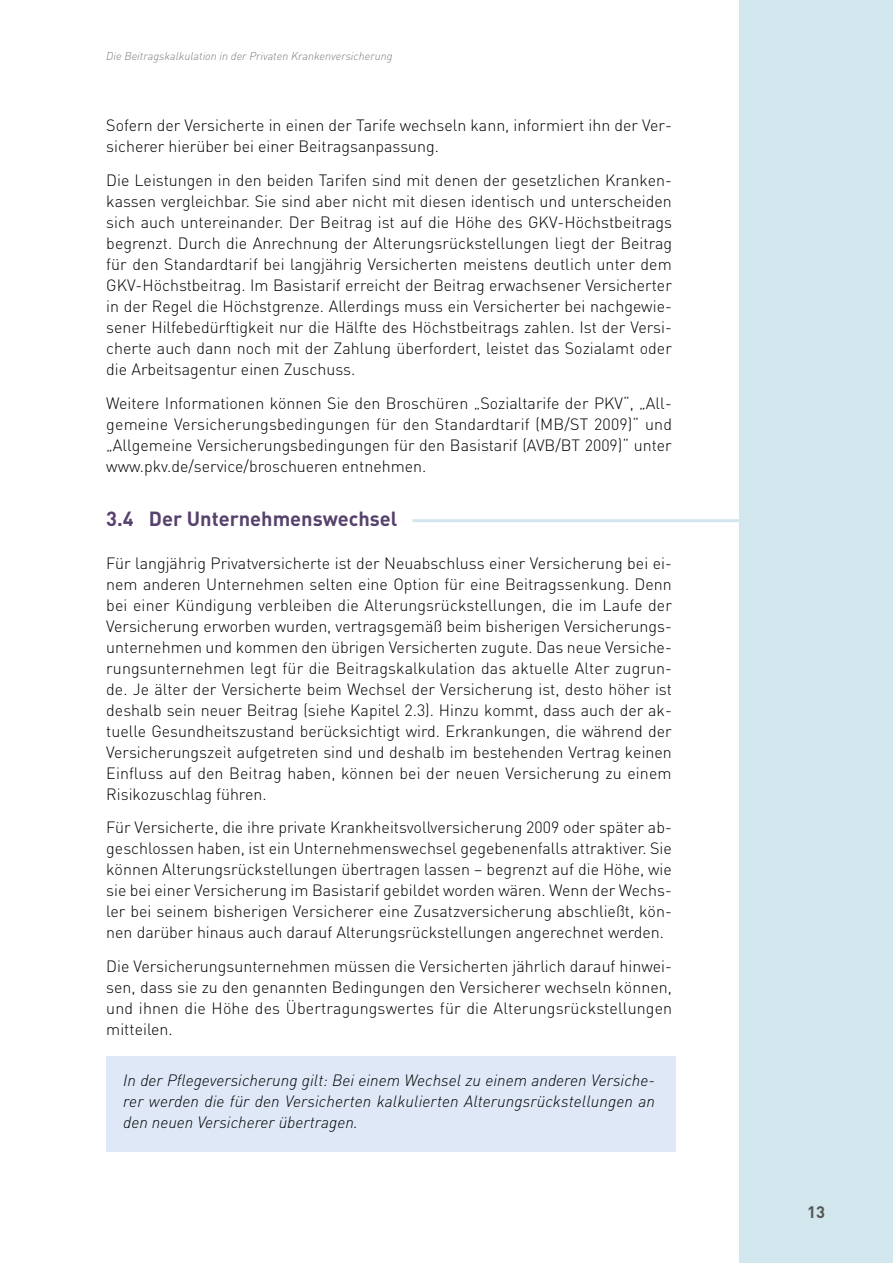
<style>
.page{position:relative;width:893px;height:1263px;background:#fff}
.page>*{position:absolute;margin:0;border:0;box-sizing:border-box;transform-origin:0 0}
.t1{font:700 20.25px "DINOT";color:#57426d}
.t2{font:700 16.5px "DIN";color:#565656}
.t3{font:300 16.2px/21px "DINOT";color:#000;text-align:justify}
.t4{font:italic 300 16.2px/21px "DIN";color:#000;text-align:justify}
.t5{font:italic 300 11.25px "DIN";color:#7b7b7a}
</style>
<div class="page">
<div style="left:740px;top:0;width:153px;height:1263px;background:#d2e6ed"></div>
<hr style="left:412px;top:519px;width:328px;height:3px;background:#d2e6ed">
<div style="left:106px;top:1056px;width:570px;height:96px;background:#dee8f7"></div>
<p class="t5" style="left:106px;top:49px;width:288px">Die Beitragskalkulation in der Privaten Krankenversicherung</p>
<p class="t3" style="left:106px;top:114px;width:567px">Sofern der Versicherte in einen der Tarife wechseln kann, informiert ihn der Ver&shy;sicherer hierüber bei einer Beitragsanpassung.</p>
<p class="t3" style="left:106px;top:169px;width:567px">Die Leistungen in den beiden Tarifen sind mit denen der gesetzlichen Kranken&shy;kassen vergleichbar. Sie sind aber nicht mit diesen identisch und unterscheiden sich auch untereinander. Der Beitrag ist auf die Höhe des GKV-Höchstbeitrags begrenzt. Durch die Anrechnung der Alterungsrückstellungen liegt der Beitrag für den Standardtarif bei langjährig Versicherten meistens deutlich unter dem GKV-Höchstbeitrag. Im Basistarif erreicht der Beitrag erwachsener Versicherter in der Regel die Höchstgrenze. Allerdings muss ein Versicherter bei nachgewie&shy;sener Hilfebedürftigkeit nur die Hälfte des Höchstbeitrags zahlen. Ist der Versi&shy;cherte auch dann noch mit der Zahlung überfordert, leistet das Sozialamt oder die Arbeitsagentur einen Zuschuss.</p>
<p class="t3" style="left:106px;top:392px;width:567px">Weitere Informationen können Sie den Broschüren „Sozialtarife der PKV“, „All&shy;gemeine Versicherungsbedingungen für den Standardtarif (MB/ST 2009)“ und „Allgemeine Versicherungsbedingungen für den Basistarif (AVB/BT 2009)“ unter www.pkv.de/service/broschueren entnehmen.</p>
<p class="t1" style="left:106px;top:505px;width:293px">3.4 Der Unternehmenswechsel</p>
<p class="t3" style="left:106px;top:552px;width:567px">Für langjährig Privatversicherte ist der Neuabschluss einer Versicherung bei ei&shy;nem anderen Unternehmen selten eine Option für eine Beitragssenkung. Denn bei einer Kündigung verbleiben die Alterungsrückstellungen, die im Laufe der Versicherung erworben wurden, vertragsgemäß beim bisherigen Versicherungs&shy;unternehmen und kommen den übrigen Versicherten zugute. Das neue Versiche&shy;rungsunternehmen legt für die Beitragskalkulation das aktuelle Alter zugrun&shy;de. Je älter der Versicherte beim Wechsel der Versicherung ist, desto höher ist deshalb sein neuer Beitrag (siehe Kapitel 2.3). Hinzu kommt, dass auch der ak&shy;tuelle Gesundheitszustand berücksichtigt wird. Erkrankungen, die während der Versicherungszeit aufgetreten sind und deshalb im bestehenden Vertrag keinen Einfluss auf den Beitrag haben, können bei der neuen Versicherung zu einem Risikozuschlag führen.</p>
<p class="t3" style="left:106px;top:816px;width:567px">Für Versicherte, die ihre private Krankheitsvollversicherung 2009 oder später ab&shy;geschlossen haben, ist ein Unternehmenswechsel gegebenenfalls attraktiver. Sie können Alterungsrückstellungen übertragen lassen – begrenzt auf die Höhe, wie sie bei einer Versicherung im Basistarif gebildet worden wären. Wenn der Wechs&shy;ler bei seinem bisherigen Versicherer eine Zusatzversicherung abschließt, kön&shy;nen darüber hinaus auch darauf Alterungsrückstellungen angerechnet werden.</p>
<p class="t3" style="left:106px;top:955px;width:567px">Die Versicherungsunternehmen müssen die Versicherten jährlich darauf hinwei&shy;sen, dass sie zu den genannten Bedingungen den Versicherer wechseln können, und ihnen die Höhe des Übertragungswertes für die Alterungsrückstellungen mitteilen.</p>
<p class="t4" style="left:123px;top:1069px;width:533px">In der Pflegeversicherung gilt: Bei einem Wechsel zu einem anderen Versiche&shy;rer werden die für den Versicherten kalkulierten Alterungsrückstellungen an den neuen Versicherer übertragen.</p>
<p class="t2" style="left:807px;top:1201px;width:19px">13</p>
</div>
